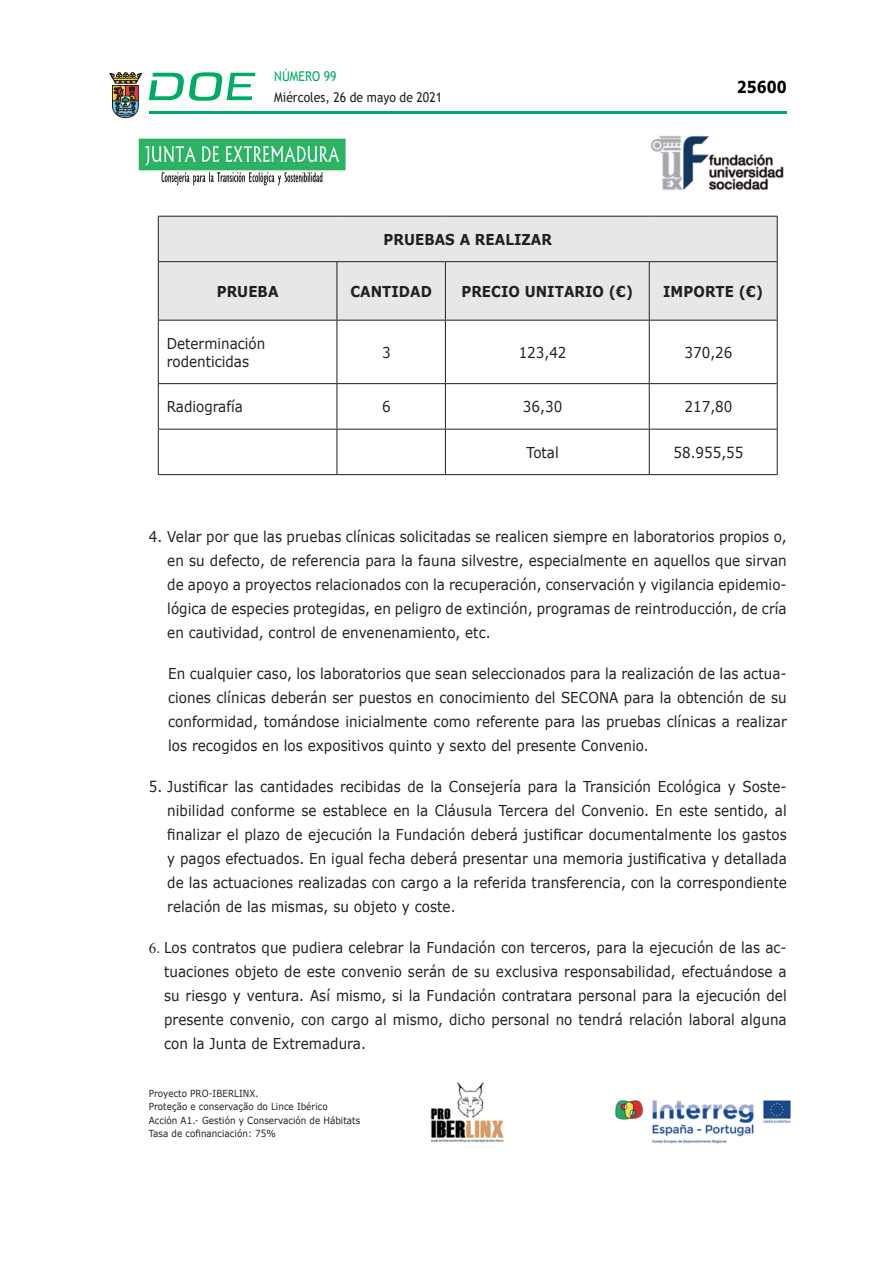
<style>
.page{position:relative;width:893px;height:1263px;background:#fff}
.page>*{position:absolute;margin:0;border:0;box-sizing:border-box;transform-origin:0 0}
.t1{font:700 16.5px "Verdana";color:#000;scale:.85 1}
.CUERPO_DE_TEXTO{font:15px/24px "Verdana";letter-spacing:.005em;color:#231f20;text-align:justify;scale:.9 1}
.ENCABEZADO_TABLA{font:700 15px "Verdana";letter-spacing:.005em;color:#231f20;scale:.9 1}
.t2{font:13.5px "Trebuchet MS";color:#231f20;scale:.9 1}
.t3{font:13.5px "Trebuchet MS";color:#00ab67;scale:.9 1}
.CUERPO_DE_TEXTO-2{font:9.75px/13.5px "Verdana";letter-spacing:.005em;color:#231f20;scale:.9 1}
.s1{font-family:"Times New Roman"}
</style>
<div class="page">
<hr style="left:149px;top:111px;width:638px;height:3px;background:#00ab66">
<svg style="left:109px;top:72px;width:33px;height:46px"></svg>
<svg style="left:149px;top:72px;width:106px;height:29px"></svg>
<div style="left:159px;top:217px;width:618px;height:103px;background:#e6e7e9"></div>
<hr style="left:158px;top:216px;width:179px;height:1px;background:#231f20">
<hr style="left:158px;top:217px;width:1px;height:44px;background:#231f20">
<hr style="left:337px;top:216px;width:108px;height:1px;background:#231f20">
<hr style="left:445px;top:216px;width:204px;height:1px;background:#231f20">
<hr style="left:649px;top:216px;width:129px;height:1px;background:#231f20">
<hr style="left:777px;top:217px;width:1px;height:44px;background:#231f20">
<hr style="left:158px;top:261px;width:179px;height:1px;background:#231f20">
<hr style="left:158px;top:262px;width:1px;height:58px;background:#231f20">
<hr style="left:337px;top:261px;width:108px;height:1px;background:#231f20">
<hr style="left:337px;top:262px;width:1px;height:58px;background:#231f20">
<hr style="left:445px;top:261px;width:204px;height:1px;background:#231f20">
<hr style="left:445px;top:262px;width:1px;height:58px;background:#231f20">
<hr style="left:649px;top:261px;width:129px;height:1px;background:#231f20">
<hr style="left:649px;top:262px;width:1px;height:58px;background:#231f20">
<hr style="left:777px;top:262px;width:1px;height:58px;background:#231f20">
<hr style="left:158px;top:320px;width:179px;height:1px;background:#231f20">
<hr style="left:158px;top:320px;width:1px;height:63px;background:#231f20">
<hr style="left:337px;top:320px;width:108px;height:1px;background:#231f20">
<hr style="left:337px;top:320px;width:1px;height:63px;background:#231f20">
<hr style="left:445px;top:320px;width:204px;height:1px;background:#231f20">
<hr style="left:445px;top:320px;width:1px;height:63px;background:#231f20">
<hr style="left:649px;top:320px;width:129px;height:1px;background:#231f20">
<hr style="left:649px;top:320px;width:1px;height:63px;background:#231f20">
<hr style="left:777px;top:320px;width:1px;height:63px;background:#231f20">
<hr style="left:158px;top:383px;width:179px;height:1px;background:#231f20">
<hr style="left:158px;top:384px;width:1px;height:45px;background:#231f20">
<hr style="left:337px;top:383px;width:108px;height:1px;background:#231f20">
<hr style="left:337px;top:384px;width:1px;height:45px;background:#231f20">
<hr style="left:445px;top:383px;width:204px;height:1px;background:#231f20">
<hr style="left:445px;top:384px;width:1px;height:45px;background:#231f20">
<hr style="left:649px;top:383px;width:129px;height:1px;background:#231f20">
<hr style="left:649px;top:384px;width:1px;height:45px;background:#231f20">
<hr style="left:777px;top:384px;width:1px;height:45px;background:#231f20">
<hr style="left:158px;top:429px;width:179px;height:1px;background:#231f20">
<hr style="left:158px;top:429px;width:1px;height:45px;background:#231f20">
<hr style="left:337px;top:429px;width:108px;height:1px;background:#231f20">
<hr style="left:337px;top:429px;width:1px;height:45px;background:#231f20">
<hr style="left:445px;top:429px;width:204px;height:1px;background:#231f20">
<hr style="left:445px;top:429px;width:1px;height:45px;background:#231f20">
<hr style="left:649px;top:429px;width:129px;height:1px;background:#231f20">
<hr style="left:649px;top:429px;width:1px;height:45px;background:#231f20">
<hr style="left:777px;top:429px;width:1px;height:45px;background:#231f20">
<hr style="left:158px;top:474px;width:179px;height:1px;background:#231f20">
<hr style="left:337px;top:474px;width:108px;height:1px;background:#231f20">
<hr style="left:445px;top:474px;width:204px;height:1px;background:#231f20">
<hr style="left:649px;top:474px;width:129px;height:1px;background:#231f20">
<img style="left:138px;top:138px;width:208px;height:48px">
<img style="left:650px;top:135px;width:134px;height:56px">
<img style="left:430px;top:1082px;width:74px;height:61px">
<img style="left:615px;top:1100px;width:176px;height:44px">
<p class="t3" style="left:274px;top:67px;width:71px">NÚMERO 99</p>
<p class="t2" style="left:274px;top:88px;width:188px">Miércoles, 26 de mayo de 2021</p>
<p class="ENCABEZADO_TABLA" style="left:383px;top:229px;width:189px">PRUEBAS A REALIZAR</p>
<p class="t1" style="left:737px;top:75px;width:60px">25600</p>
<p class="ENCABEZADO_TABLA" style="left:217px;top:281px;width:70px">PRUEBA</p>
<p class="ENCABEZADO_TABLA" style="left:350px;top:281px;width:92px">CANTIDAD</p>
<p class="ENCABEZADO_TABLA" style="left:461px;top:281px;width:192px">PRECIO UNITARIO (€)</p>
<p class="ENCABEZADO_TABLA" style="left:663px;top:281px;width:113px">IMPORTE (€)</p>
<p class="CUERPO_DE_TEXTO" style="left:167px;top:334px;width:111px;line-height:18px">Determinación rodenticidas</p>
<p class="CUERPO_DE_TEXTO" style="left:382px;top:340px;width:11px">3</p>
<p class="CUERPO_DE_TEXTO" style="left:519px;top:340px;width:55px">123,42</p>
<p class="CUERPO_DE_TEXTO" style="left:685px;top:340px;width:55px">370,26</p>
<p class="CUERPO_DE_TEXTO" style="left:167px;top:394px;width:86px">Radiografía</p>
<p class="CUERPO_DE_TEXTO" style="left:382px;top:394px;width:11px">6</p>
<p class="CUERPO_DE_TEXTO" style="left:523px;top:394px;width:45px">36,30</p>
<p class="CUERPO_DE_TEXTO" style="left:685px;top:394px;width:55px">217,80</p>
<p class="CUERPO_DE_TEXTO" style="left:526px;top:440px;width:37px">Total</p>
<p class="CUERPO_DE_TEXTO" style="left:674px;top:440px;width:79px">58.955,55</p>
<p class="CUERPO_DE_TEXTO" style="left:167px;top:524px;width:690px;text-indent:-18px">4. Velar por que las pruebas clínicas solicitadas se realicen siempre en laboratorios propios o, en su defecto, de referencia para la fauna silvestre, especialmente en aquellos que sirvan de apoyo a proyectos relacionados con la recuperación, conservación y vigilancia epidemio&shy;lógica de especies protegidas, en peligro de extinción, programas de reintroducción, de cría en cautividad, control de envenenamiento, etc.</p>
<p class="CUERPO_DE_TEXTO" style="left:168px;top:661px;width:689px">En cualquier caso, los laboratorios que sean seleccionados para la realización de las actua&shy;ciones clínicas deberán ser puestos en conocimiento del SECONA para la obtención de su conformidad, tomándose inicialmente como referente para las pruebas clínicas a realizar los recogidos en los expositivos quinto y sexto del presente Convenio.</p>
<p class="CUERPO_DE_TEXTO" style="left:167px;top:774px;width:690px;text-indent:-18px">5. Justificar las cantidades recibidas de la Consejería para la Transición Ecológica y Soste&shy;nibilidad conforme se establece en la Cláusula Tercera del Convenio. En este sentido, al finalizar el plazo de ejecución la Fundación deberá justificar documentalmente los gastos y pagos efectuados. En igual fecha deberá presentar una memoria justificativa y detallada de las actuaciones realizadas con cargo a la referida transferencia, con la correspondiente relación de las mismas, su objeto y coste.</p>
<p class="CUERPO_DE_TEXTO" style="left:164px;top:935px;width:693px;text-indent:-15px"><span class="s1">6.</span> Los contratos que pudiera celebrar la Fundación con terceros, para la ejecución de las ac&shy;tuaciones objeto de este convenio serán de su exclusiva responsabilidad, efectuándose a su riesgo y ventura. Así mismo, si la Fundación contratara personal para la ejecución del presente convenio, con cargo al mismo, dicho personal no tendrá relación laboral alguna con la Junta de Extremadura.</p>
<p class="CUERPO_DE_TEXTO-2" style="left:149px;top:1086px;width:236px">Proyecto PRO-IBERLINX.<br>Proteção e conservação do Lince Ibérico<br>Acción A1.- Gestión y Conservación de Hábitats Tasa de cofinanciación: 75%</p>
</div>
